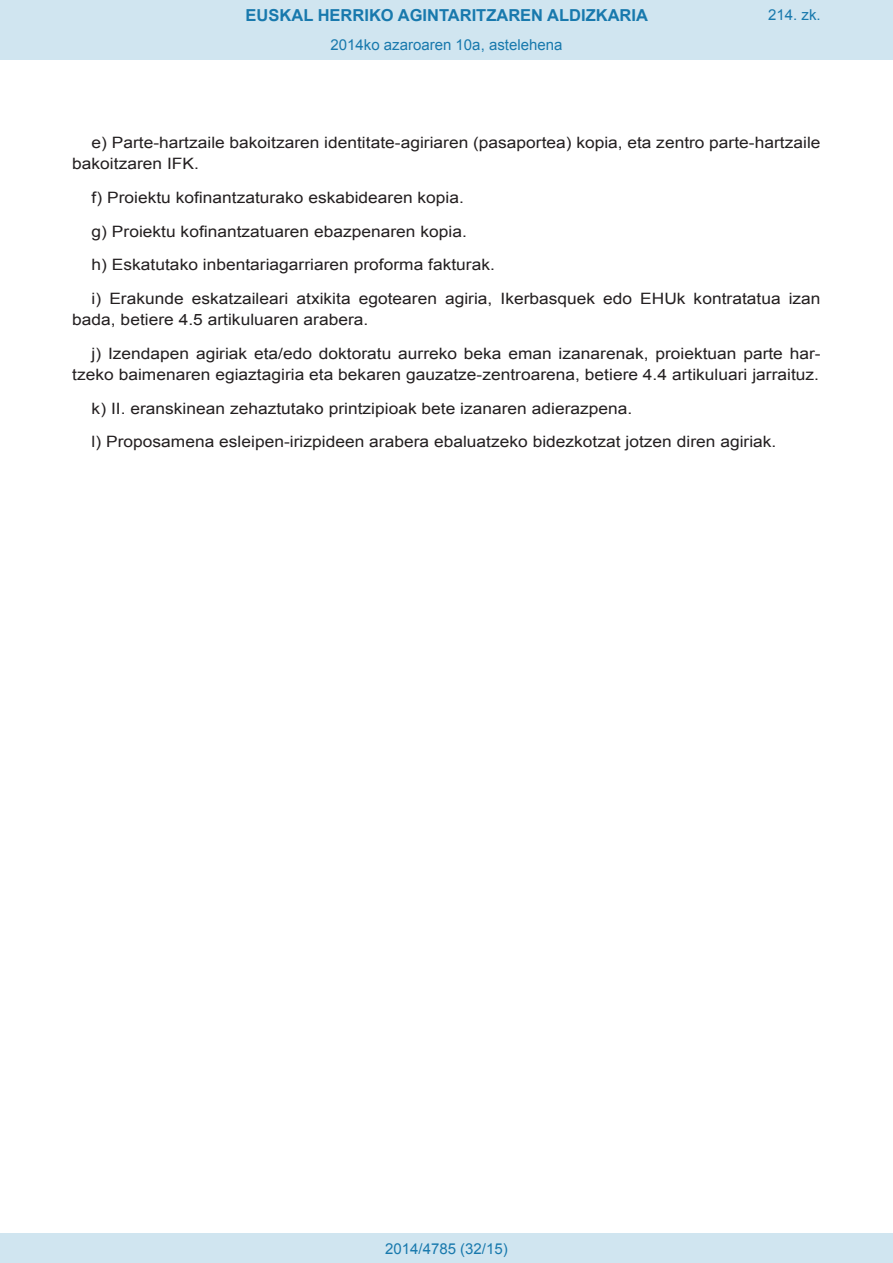
<style>
.page{position:relative;width:893px;height:1263px;background:#fff}
.page>*{position:absolute;margin:0;border:0;box-sizing:border-box;transform-origin:0 0}
.t1{font:700 16.5px "Arial";color:#1879ad}
.BOPVDetalle{font:15.6px/21px "Arial";color:#231f20;scale:1.11 1}
.Paginacion_Centro{font:15px "Arial";color:#1879ad}
</style>
<div class="page">
<div style="left:0;top:0;width:893px;height:60px;background:#d0e5f0"></div>
<div style="left:0;top:1233px;width:893px;height:30px;background:#d0e5f0"></div>
<p class="t1" style="left:246px;top:4px;width:404px">EUSKAL HERRIKO AGINTARITZAREN ALDIZKARIA</p>
<p class="Paginacion_Centro" style="left:331px;top:35px;width:233px">2014ko azaroaren 10a, astelehena</p>
<p class="Paginacion_Centro" style="left:768px;top:5px;width:54px">214. zk.</p>
<p class="BOPVDetalle" style="left:72px;top:132px;width:676px;text-indent:19px">e) Parte-hartzaile bakoitzaren identitate-agiriaren (pasaportea) kopia, eta zentro parte-hartzaile bakoitzaren IFK.</p>
<p class="BOPVDetalle" style="left:92px;top:187px;width:337px">f) Proiektu kofinantzaturako eskabidearen kopia.</p>
<p class="BOPVDetalle" style="left:92px;top:221px;width:340px">g) Proiektu kofinantzatuaren ebazpenaren kopia.</p>
<p class="BOPVDetalle" style="left:92px;top:255px;width:365px">h) Eskatutako inbentariagarriaren proforma fakturak.</p>
<p class="BOPVDetalle" style="left:72px;top:288px;width:676px;text-indent:19px">i) Erakunde eskatzaileari atxikita egotearen agiria, Ikerbasquek edo EHUk kontratatua izan bada, betiere 4.5 artikuluaren arabera.</p>
<p class="BOPVDetalle" style="left:72px;top:343px;width:676px;text-align:right">j) Izendapen agiriak eta/edo doktoratu aurreko beka eman izanarenak, proiektuan parte har&shy;tzeko baimenaren egiaztagiria eta bekaren gauzatze-zentroarena, betiere 4.4 artikuluari jarraituz.</p>
<p class="BOPVDetalle" style="left:92px;top:398px;width:489px">k) II. eranskinean zehaztutako printzipioak bete izanaren adierazpena.</p>
<p class="BOPVDetalle" style="left:92px;top:432px;width:618px">l) Proposamena esleipen-irizpideen arabera ebaluatzeko bidezkotzat jotzen diren agiriak.</p>
<p class="Paginacion_Centro" style="left:385px;top:1238px;width:124px">2014/4785 (32/15)</p>
</div>
